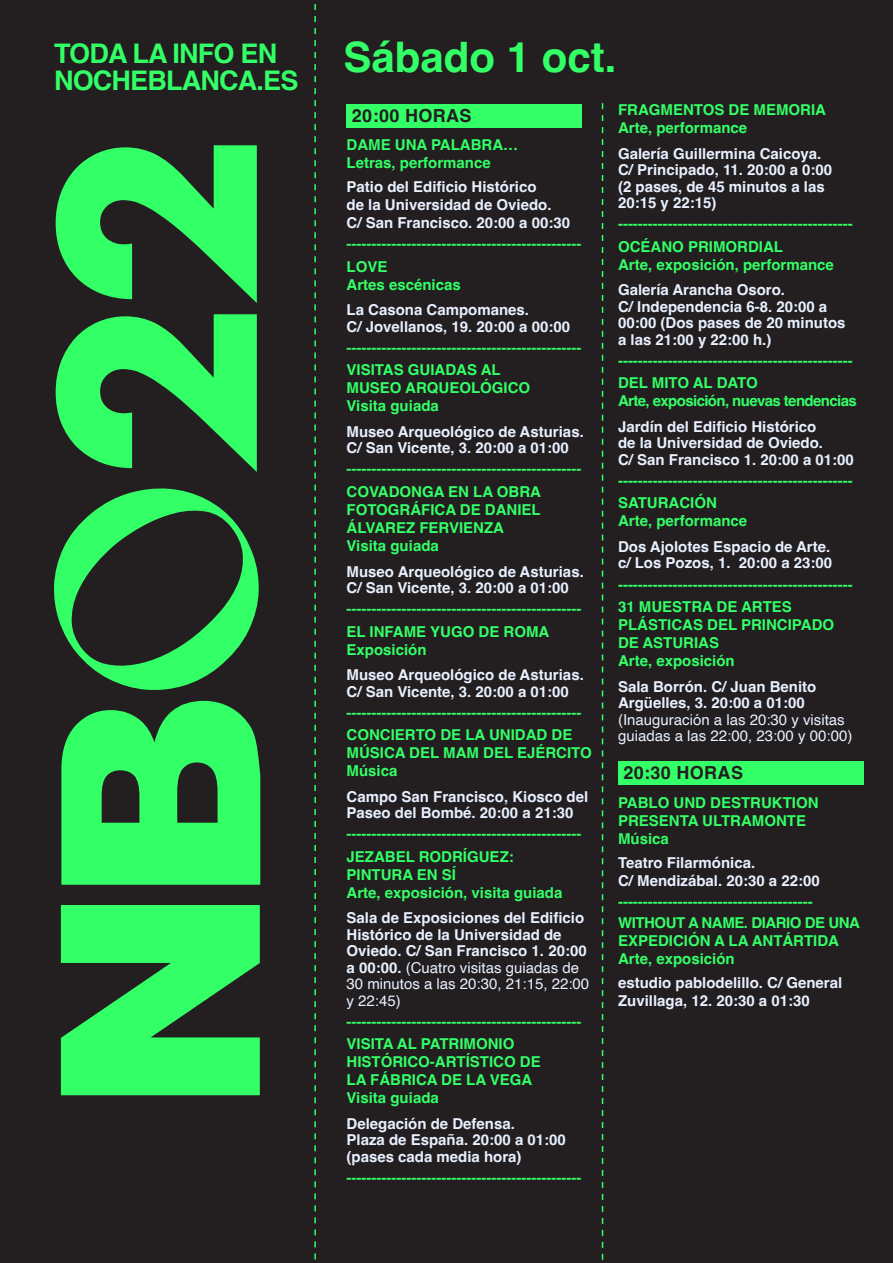
<style>
.page{position:relative;width:893px;height:1263px;background:#231f20}
.page>*{position:absolute;margin:0;border:0;box-sizing:border-box;transform-origin:0 0}
.t1{font:700 42px "Helvetica";color:#3f6}
.t2{font:700 27px/27px "Helvetica";letter-spacing:-.03em;color:#3f6}
.t3{font:700 18px "Helvetica";letter-spacing:.02em;color:#231f20}
.t4{font:700 15px/18px "Helvetica";color:#3f6}
.t5{font:700 15px/16.5px "Helvetica";color:#e8f0ff}
.t6{font:700 15px/21px "Helvetica";letter-spacing:-.03em;color:#3f6}
.t7{font:15px/16.5px "Helvetica";color:#e8f0ff}
.t8{font:700 15px "Helvetica";letter-spacing:-.04em;color:#3f6}
.s1{font-weight:400}
</style>
<div class="page">
<svg style="left:314px;top:4px;width:2px;height:1256px"></svg>
<div style="left:347px;top:104px;width:235px;height:24px;background:#3f6"></div>
<div style="left:618px;top:761px;width:245px;height:23px;background:#3f6"></div>
<svg style="left:602px;top:103px;width:1px;height:1157px"></svg>
<svg style="left:56px;top:145px;width:201px;height:327px;fill:#3f6"></svg>
<svg style="left:54px;top:488px;width:205px;height:202px"></svg>
<svg style="left:61px;top:905px;width:199px;height:190px"></svg>
<svg style="left:61px;top:701px;width:199px;height:184px"></svg>
<h2 class="t2" style="left:54px;top:43px;width:246px">TODA LA INFO EN<br>NOCHEBLANCA.ES</h2>
<h1 class="t1" style="left:343px;top:31px;width:275px">Sábado 1 oct.</h1>
<p class="t3" style="left:352px;top:105px;width:121px">20:00 HORAS</p>
<p class="t4" style="left:347px;top:138px;width:173px">DAME UNA PALABRA…<br>Letras, performance</p>
<p class="t5" style="left:347px;top:180px;width:225px;line-height:18px">Patio del Edificio Histórico<br>de la Universidad de Oviedo.<br>C/ San Francisco. 20:00 a 00:30</p>
<p class="t4" style="left:347px;top:235px;width:236px;line-height:22.5px">-----------------------------------------------<br>LOVE</p>
<p class="t4" style="left:347px;top:277px;width:116px">Artes escénicas</p>
<p class="t5" style="left:347px;top:304px;width:225px">La Casona Campomanes.<br>C/ Jovellanos, 19. 20:00 a 00:00</p>
<p class="t4" style="left:347px;top:338px;width:236px;line-height:22.5px">-----------------------------------------------<br>VISITAS GUIADAS AL</p>
<p class="t4" style="left:347px;top:381px;width:185px">MUSEO ARQUEOLÓGICO<br>Visita guiada</p>
<p class="t5" style="left:347px;top:425px;width:239px">Museo Arqueológico de Asturias.<br>C/ San Vicente, 3. 20:00 a 01:00</p>
<p class="t4" style="left:347px;top:460px;width:236px;line-height:22.5px">-----------------------------------------------<br>COVADONGA EN LA OBRA</p>
<p class="t4" style="left:347px;top:502px;width:196px">FOTOGRÁFICA DE DANIEL<br>ÁLVAREZ FERVIENZA<br>Visita guiada</p>
<p class="t5" style="left:347px;top:565px;width:239px">Museo Arqueológico de Asturias.<br>C/ San Vicente, 3. 20:00 a 01:00</p>
<p class="t4" style="left:347px;top:599px;width:236px;line-height:22.5px">-----------------------------------------------<br>EL INFAME YUGO DE ROMA</p>
<p class="t4" style="left:347px;top:642px;width:82px">Exposición</p>
<p class="t5" style="left:347px;top:668px;width:239px">Museo Arqueológico de Asturias.<br>C/ San Vicente, 3. 20:00 a 01:00</p>
<p class="t4" style="left:347px;top:703px;width:236px;line-height:22.5px">-----------------------------------------------<br>CONCIERTO DE LA UNIDAD DE</p>
<p class="t4" style="left:347px;top:745px;width:247px">MÚSICA DEL MAM DEL EJÉRCITO<br>Música</p>
<p class="t5" style="left:347px;top:790px;width:243px">Campo San Francisco, Kiosco del<br>Paseo del Bombé. 20:00 a 21:30</p>
<p class="t4" style="left:347px;top:824px;width:236px;line-height:22.5px">-----------------------------------------------<br>JEZABEL RODRÍGUEZ:</p>
<p class="t4" style="left:347px;top:867px;width:217px">PINTURA EN SÍ<br>Arte, exposición, visita guiada</p>
<p class="t5" style="left:347px;top:911px;width:244px">Sala de Exposiciones del Edificio<br>Histórico de la Universidad de<br>Oviedo. C/ San Francisco 1. 20:00 a 00:00. <span class="s1">(Cuatro visitas guiadas de<br>30 minutos a las 20:30, 21:15, 22:00 y 22:45)</span></p>
<p class="t4" style="left:347px;top:1012px;width:236px;line-height:22.5px">-----------------------------------------------<br>VISITA AL PATRIMONIO</p>
<p class="t4" style="left:347px;top:1054px;width:196px">HISTÓRICO-ARTÍSTICO DE<br>LA FÁBRICA DE LA VEGA<br>Visita guiada</p>
<p class="t5" style="left:347px;top:1117px;width:221px">Delegación de Defensa.<br>Plaza de España. 20:00 a 01:00 (pases cada media hora)</p>
<p class="t4" style="left:347px;top:1170px;width:236px">-----------------------------------------------</p>
<p class="t4" style="left:618px;top:103px;width:210px">FRAGMENTOS DE MEMORIA<br>Arte, performance</p>
<p class="t5" style="left:618px;top:147px;width:216px">Galería Guillermina Caicoya.<br>C/ Principado, 11. 20:00 a 0:00 (2 pases, de 45 minutos a las<br>20:15 y 22:15)</p>
<p class="t4" style="left:618px;top:215px;width:236px;line-height:22.5px">-----------------------------------------------<br>OCÉANO PRIMORDIAL</p>
<p class="t4" style="left:618px;top:257px;width:217px">Arte, exposición, performance</p>
<p class="t5" style="left:618px;top:284px;width:229px">Galería Arancha Osoro.<br>C/ Independencia 6-8. 20:00 a<br>00:00 (Dos pases de 20 minutos a las 21:00 y 22:00 h.)</p>
<p class="t4" style="left:618px;top:351px;width:236px;line-height:22.5px">-----------------------------------------------<br>DEL MITO AL DATO</p>
<p class="t8" style="left:618px;top:392px;width:240px">Arte, exposición, nuevas tendencias</p>
<p class="t5" style="left:618px;top:420px;width:237px">Jardín del Edificio Histórico<br>de la Universidad de Oviedo.<br>C/ San Francisco 1. 20:00 a 01:00</p>
<p class="t4" style="left:618px;top:471px;width:236px;line-height:22.5px">-----------------------------------------------<br>SATURACIÓN</p>
<p class="t4" style="left:618px;top:514px;width:131px">Arte, performance</p>
<p class="t5" style="left:618px;top:540px;width:216px">Dos Ajolotes Espacio de Arte. c/ Los Pozos, 1. 20:00 a 23:00</p>
<p class="t4" style="left:618px;top:575px;width:236px;line-height:22.5px">-----------------------------------------------<br>31 MUESTRA DE ARTES</p>
<p class="t4" style="left:618px;top:617px;width:218px">PLÁSTICAS DEL PRINCIPADO<br>DE ASTURIAS<br>Arte, exposición</p>
<p class="t5" style="left:618px;top:680px;width:200px">Sala Borrón. C/ Juan Benito<br>Argüelles, 3. 20:00 a 01:00</p>
<p class="t7" style="left:618px;top:711px;width:236px">(Inauguración a las 20:30 y visitas guiadas a las 22:00, 23:00 y 00:00)</p>
<p class="t3" style="left:623px;top:762px;width:121px">20:30 HORAS</p>
<p class="t4" style="left:618px;top:795px;width:202px">PABLO UND DESTRUKTION<br>PRESENTA ULTRAMONTE<br>Música</p>
<p class="t5" style="left:618px;top:855px;width:203px;line-height:18px">Teatro Filarmónica.<br>C/ Mendizábal. 20:30 a 22:00</p>
<p class="t6" style="left:618px;top:892px;width:244px">---------------------------------------<br>WITHOUT A NAME. DIARIO DE UNA</p>
<p class="t4" style="left:618px;top:933px;width:223px">EXPEDICIÓN A LA ANTÁRTIDA<br>Arte, exposición</p>
<p class="t5" style="left:618px;top:975px;width:226px;line-height:18px">estudio pablodelillo. C/ General<br>Zuvillaga, 12. 20:30 a 01:30</p>
</div>
